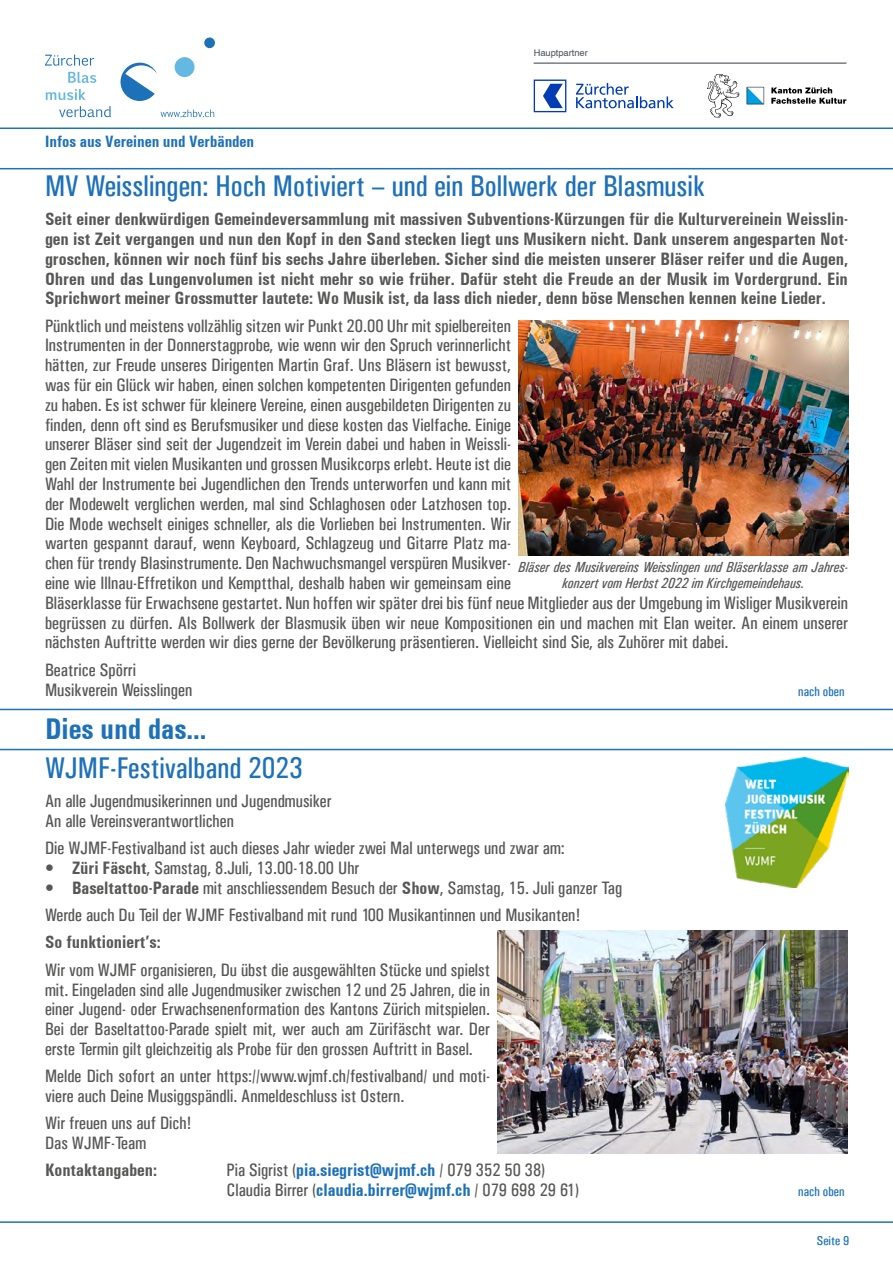
<style>
.page{position:relative;width:893px;height:1263px;background:#fff}
.page>*{position:absolute;margin:0;border:0;box-sizing:border-box;transform-origin:0 0}
.t1{font:30px "Univers Condensed";color:#1d71b8}
.t2{font:700 condensed 30px "Univers";color:#1d71b8}
.t3{font:18px/19.8px "Univers Condensed";color:#575756}
.t4{font:700 condensed 18px/19.8px "Univers";color:#575756;text-align:justify}
.t5{font:700 condensed 16.5px "Univers";color:#1d71b8}
.t6{font:italic 14.7px/16px "Univers Condensed";color:#575756;text-align:center}
.t7{font:13.5px "Univers Condensed";color:#1d71b8}
.t8{font:12.9px "Univers Condensed";color:#1d71b8;scale:1.05 1}
.t9{font:9.3px "Helvetica";color:#4a5058}
.s1{font-family:"Univers";font-weight:700;font-stretch:condensed}
.s2{font-family:"Univers";font-weight:700;font-stretch:condensed;color:#1d71b8}
</style>
<div class="page">
<svg style="left:45px;top:55px;width:49px;height:11px"></svg>
<svg style="left:68px;top:72px;width:28px;height:11px"></svg>
<svg style="left:46px;top:89px;width:40px;height:11px"></svg>
<svg style="left:59px;top:106px;width:52px;height:11px"></svg>
<svg style="left:121px;top:63px;width:36px;height:38px"></svg>
<div style="left:175px;top:57px;width:20px;height:20px;background:#64b8e1;border-radius:50%"></div>
<div style="left:204px;top:38px;width:11px;height:10px;background:#1d71b8;border-radius:50%"></div>
<svg style="left:161px;top:110px;width:53px;height:7px"></svg>
<svg style="left:534px;top:80px;width:32px;height:32px"></svg>
<svg style="left:576px;top:83px;width:98px;height:25px"></svg>
<svg style="left:771px;top:87px;width:75px;height:17px"></svg>
<svg style="left:707px;top:74px;width:32px;height:44px"></svg>
<svg style="left:747px;top:87px;width:17px;height:17px"></svg>
<hr style="left:534px;top:63px;width:312px;height:1px;background:#4a5058">
<hr style="left:0;top:1221px;width:893px;height:2px;background:#1d71b8">
<hr style="left:0;top:128px;width:893px;height:1px;background:#1d71b8">
<hr style="left:0;top:168px;width:893px;height:1px;background:#1d71b8">
<img style="left:519px;top:320px;width:329px;height:236px">
<svg style="left:0;top:709px;width:893px;height:41px"></svg>
<img style="left:725px;top:758px;width:123px;height:129px">
<img style="left:497px;top:931px;width:350px;height:222px">
<p class="t9" style="left:534px;top:47px;width:56px">Hauptpartner</p>
<p class="t5" style="left:45px;top:132px;width:210px">Infos aus Vereinen und Verbänden</p>
<h1 class="t1" style="left:45px;top:168px;width:662px">MV Weisslingen: Hoch Motiviert – und ein Bollwerk der Blasmusik</h1>
<p class="t4" style="left:45px;top:209px;width:804px">Seit einer denkwürdigen Gemeindeversammlung mit massiven Subventions-Kürzungen für die Kulturvereinein Weisslin&shy;gen ist Zeit vergangen und nun den Kopf in den Sand stecken liegt uns Musikern nicht. Dank unserem angesparten Not&shy;groschen, können wir noch fünf bis sechs Jahre überleben. Sicher sind die meisten unserer Bläser reifer und die Augen, Ohren und das Lungenvolumen ist nicht mehr so wie früher. Dafür steht die Freude an der Musik im Vordergrund. Ein Sprichwort meiner Grossmutter lautete: Wo Musik ist, da lass dich nieder, denn böse Menschen kennen keine Lieder.</p>
<p class="t3" style="left:45px;top:316px;width:804px">Pünktlich und meistens vollzählig sitzen wir Punkt 20.00 Uhr mit spielbereiten<br>Instrumenten in der Donnerstagprobe, wie wenn wir den Spruch verinnerlicht<br>hätten, zur Freude unseres Dirigenten Martin Graf. Uns Bläsern ist bewusst,<br>was für ein Glück wir haben, einen solchen kompetenten Dirigenten gefunden<br>zu haben. Es ist schwer für kleinere Vereine, einen ausgebildeten Dirigenten zu<br>finden, denn oft sind es Berufsmusiker und diese kosten das Vielfache. Einige<br>unserer Bläser sind seit der Jugendzeit im Verein dabei und haben in Weissli-<br>gen Zeiten mit vielen Musikanten und grossen Musikcorps erlebt. Heute ist die<br>Wahl der Instrumente bei Jugendlichen den Trends unterworfen und kann mit<br>der Modewelt verglichen werden, mal sind Schlaghosen oder Latzhosen top.<br>Die Mode wechselt einiges schneller, als die Vorlieben bei Instrumenten. Wir<br>warten gespannt darauf, wenn Keyboard, Schlagzeug und Gitarre Platz ma-<br>chen für trendy Blasinstrumente. Den Nachwuchsmangel verspüren Musikver-<br>eine wie Illnau-Effretikon und Kemptthal, deshalb haben wir gemeinsam eine<br>Bläserklasse für Erwachsene gestartet. Nun hoffen wir später drei bis fünf neue Mitglieder aus der Umgebung im Wisliger Musikverein begrüssen zu dürfen. Als Bollwerk der Blasmusik üben wir neue Kompositionen ein und machen mit Elan weiter. An einem unserer nächsten Auftritte werden wir dies gerne der Bevölkerung präsentieren. Vielleicht sind Sie, als Zuhörer mit dabei.</p>
<p class="t3" style="left:45px;top:660px;width:149px">Beatrice Spörri<br>Musikverein Weisslingen</p>
<p class="t6" style="left:519px;top:559px;width:331px">Bläser des Musikvereins Weisslingen und Bläserklasse am Jahres&shy;konzert vom Herbst 2022 im Kirchgemeindehaus.</p>
<p class="t7" style="left:798px;top:683px;width:48px">nach oben</p>
<h1 class="t2" style="left:45px;top:711px;width:163px">Dies und das...</h1>
<h1 class="t1" style="left:45px;top:750px;width:260px">WJMF-Festivalband 2023</h1>
<p class="t3" style="left:45px;top:791px;width:288px">An alle Jugendmusikerinnen und Jugendmusiker<br>An alle Vereinsverantwortlichen</p>
<p class="t3" style="left:45px;top:838px;width:521px">Die WJMF-Festivalband ist auch dieses Jahr wieder zwei Mal unterwegs und zwar am:</p>
<p class="t3" style="left:45px;top:858px;width:316px"><span class="s1">• Züri Fäscht</span>, Samstag, 8.Juli, 13.00-18.00 Uhr</p>
<p class="t3" style="left:45px;top:874px;width:579px;line-height:27.3px"><span class="s1">• Baseltattoo-Parade</span> mit anschliessendem Besuch der <span class="s1">Show</span>, Samstag, 15. Juli ganzer Tag<br>Werde auch Du Teil der WJMF Festivalband mit rund 100 Musikantinnen und Musikanten!</p>
<p class="t4" style="left:45px;top:932px;width:117px">So funktioniert’s:</p>
<p class="t3" style="left:45px;top:960px;width:447px;text-align:justify">Wir vom WJMF organisieren, Du übst die ausgewählten Stücke und spielst mit. Eingeladen sind alle Jugendmusiker zwischen 12 und 25 Jahren, die in einer Jugend- oder Erwachsenenformation des Kantons Zürich mitspielen.<br>Bei der Baseltattoo-Parade spielt mit, wer auch am Zürifäscht war. Der erste Termin gilt gleichzeitig als Probe für den grossen Auftritt in Basel.</p>
<p class="t3" style="left:45px;top:1066px;width:446px">Melde Dich sofort an unter https://www.wjmf.ch/festivalband/ und moti&shy;viere auch Deine Musiggspändli. Anmeldeschluss ist Ostern.</p>
<p class="t3" style="left:45px;top:1113px;width:148px">Wir freuen uns auf Dich!<br>Das WJMF-Team</p>
<p class="t4" style="left:45px;top:1160px;width:113px">Kontaktangaben:</p>
<p class="t3" style="left:226px;top:1160px;width:354px">Pia Sigrist (<span class="s2">pia.siegrist@wjmf.ch</span> / 079 352 50 38)<br>Claudia Birrer (<span class="s2">claudia.birrer@wjmf.ch</span> / 079 698 29 61)</p>
<p class="t7" style="left:798px;top:1184px;width:48px">nach oben</p>
<p class="t8" style="left:817px;top:1233px;width:33px">Seite 9</p>
</div>
